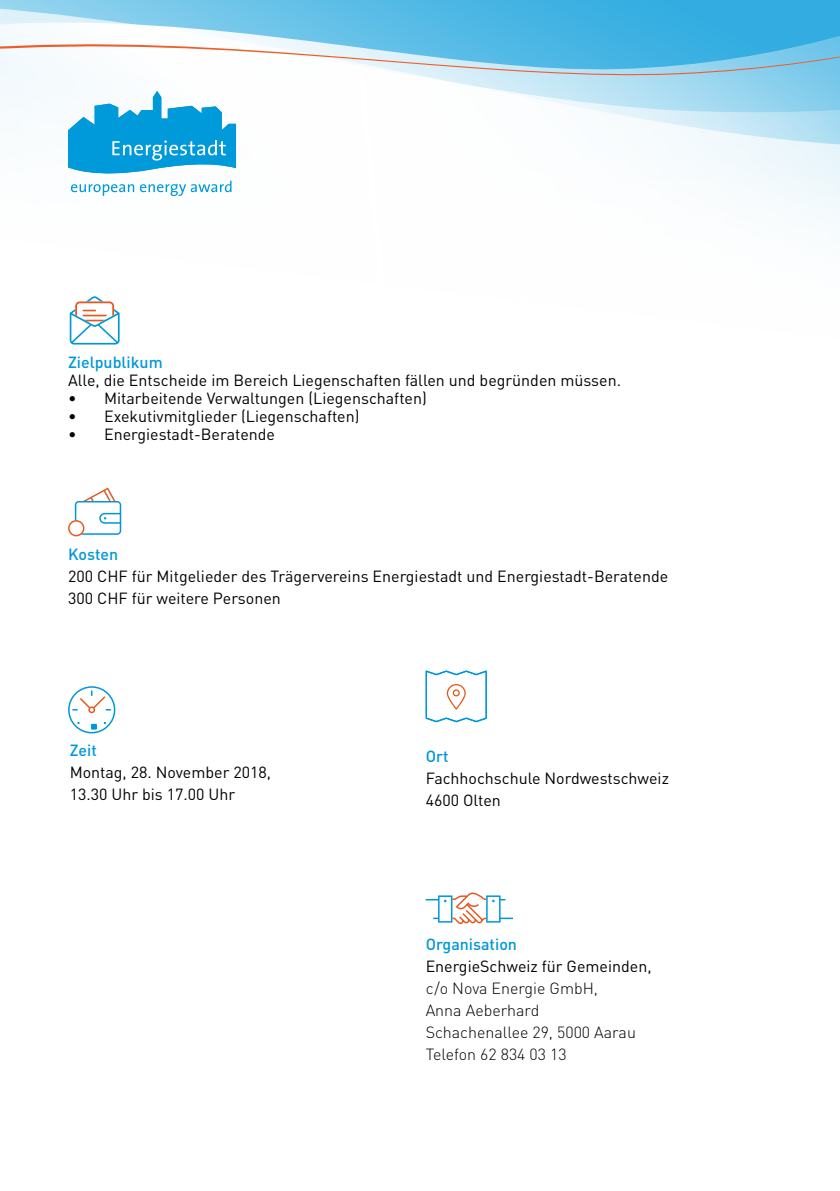
<style>
.page{position:relative;width:840px;height:1191px;background:#fff}
.page>*{position:absolute;margin:0;border:0;box-sizing:border-box;transform-origin:0 0}
.t1{font:16px/22px "DIN Pro";color:#000}
.t2{font:300 16px/22px "DIN Pro";color:#000}
.t3{font:500 16px "DIN Pro";color:#0097d9}
</style>
<div class="page">
<svg style="left:0;top:0;width:839px;height:20px;background:#5abce6"></svg>
<svg style="left:0;top:78px;width:839px;height:265px"></svg>
<svg style="left:0;top:20px;width:839px;height:58px"></svg>
<svg style="left:425px;top:892px;width:87px;height:32px"></svg>
<svg style="left:70px;top:296px;width:49px;height:48px"></svg>
<svg style="left:68px;top:487px;width:53px;height:49px"></svg>
<svg style="left:425px;top:670px;width:61px;height:52px"></svg>
<svg style="left:68px;top:686px;width:47px;height:47px"></svg>
<svg style="left:68px;top:91px;width:168px;height:105px"></svg>
<p class="t3" style="left:68px;top:352px;width:96px">Zielpublikum</p>
<p class="t1" style="left:68px;top:369px;width:554px">Alle, die Entscheide im Bereich Liegenschaften fällen und begründen müssen.</p>
<p class="t1" style="left:68px;top:387px;width:360px">• Mitarbeitende Verwaltungen (Liegenschaften)</p>
<p class="t1" style="left:68px;top:405px;width:293px">• Exekutivmitglieder (Liegenschaften)</p>
<p class="t1" style="left:68px;top:423px;width:208px">• Energiestadt-Beratende</p>
<p class="t3" style="left:68px;top:544px;width:52px">Kosten</p>
<p class="t1" style="left:68px;top:565px;width:601px">200 CHF für Mitgelieder des Trägervereins Energiestadt und Energiestadt-Beratende<br>300 CHF für weitere Personen</p>
<p class="t3" style="left:70px;top:739px;width:29px">Zeit</p>
<p class="t1" style="left:70px;top:761px;width:203px">Montag, 28. November 2018,<br>13.30 Uhr bis 17.00 Uhr</p>
<p class="t3" style="left:425px;top:745px;width:24px">Ort</p>
<p class="t1" style="left:425px;top:766px;width:245px">Fachhochschule Nordwestschweiz<br>4600 Olten</p>
<p class="t3" style="left:425px;top:933px;width:93px">Organisation</p>
<p class="t1" style="left:425px;top:954px;width:227px">EnergieSchweiz für Gemeinden,</p>
<p class="t2" style="left:425px;top:976px;width:212px">c/o Nova Energie GmbH,<br>Anna Aeberhard<br>Schachenallee 29, 5000 Aarau<br>Telefon 62 834 03 13</p>
</div>
